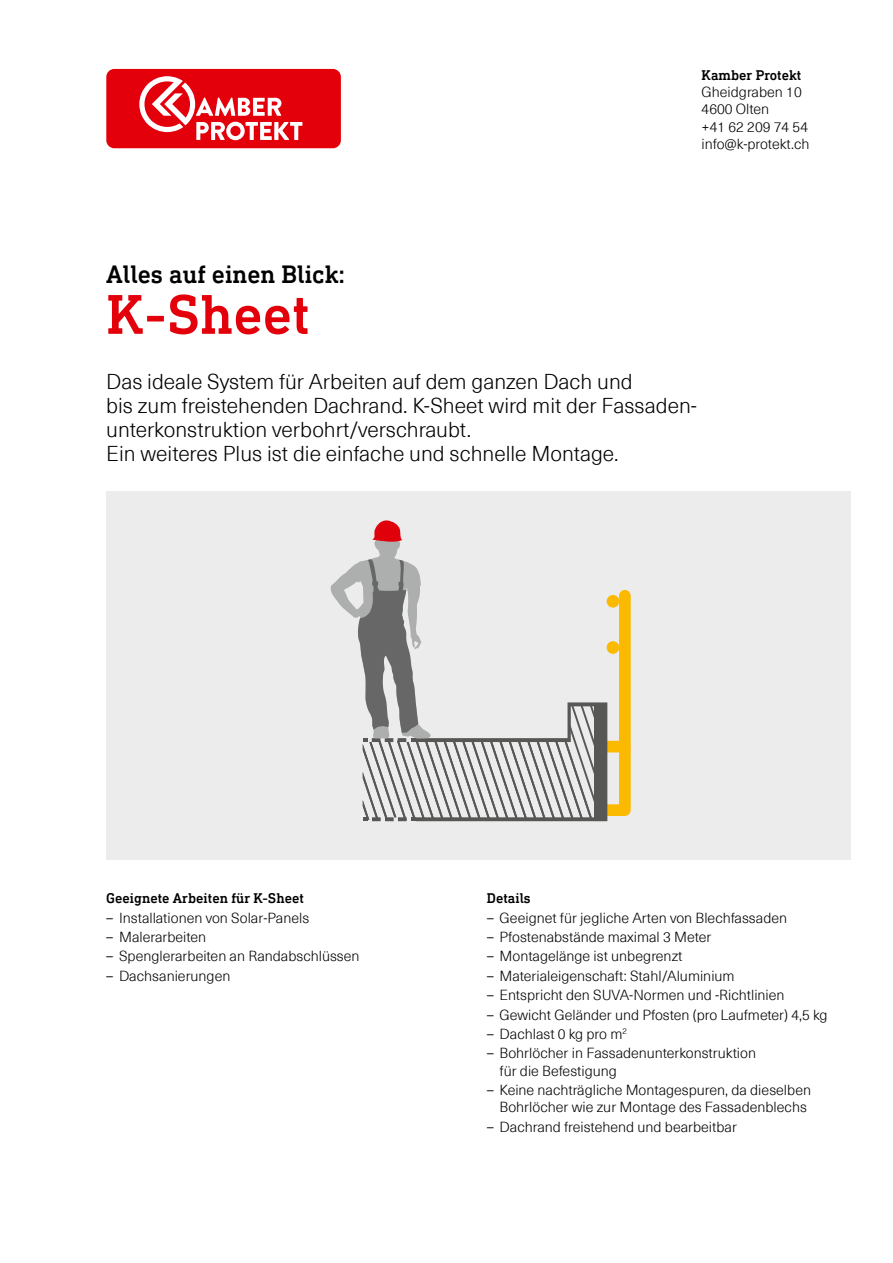
<style>
.page{position:relative;width:893px;height:1263px;background:#fff}
.page>*{position:absolute;margin:0;border:0;box-sizing:border-box;transform-origin:0 0}
.t1{font:500 57px "DIN Next Slab Pro";color:#e3000b}
.t2{font:500 25.5px "DIN Next Slab Pro";color:#000}
.t3{font:300 21px/24px "Neue Haas Unica Pro";color:#000}
.t4{font:300 14.25px/17.2px "Neue Haas Unica Pro";color:#000}
.t5{font:500 14.25px "DIN Next Slab Pro";color:#000}
</style>
<div class="page">
<div style="left:106px;top:69px;width:235px;height:79px;background:#e3000b;border-radius:8px"></div>
<svg style="left:139px;top:76px;width:163px;height:64px"></svg>
<div style="left:106px;top:492px;width:744px;height:368px;background:#ececec"></div>
<svg style="left:330px;top:520px;width:301px;height:302px"></svg>
<p class="t5" style="left:702px;top:67px;width:101px">Kamber Protekt</p>
<p class="t4" style="left:702px;top:84px;width:109px">Gheidgraben 10<br>4600 Olten<br>+41 62 209 74 54 info@k-protekt.ch</p>
<h2 class="t2" style="left:106px;top:259px;width:240px">Alles auf einen Blick:</h2>
<h1 class="t1" style="left:106px;top:281px;width:206px">K-Sheet</h1>
<h3 class="t3" style="left:106px;top:370px;width:592px">Das ideale System für Arbeiten auf dem ganzen Dach und<br>bis zum freistehenden Dachrand. K-Sheet wird mit der Fassaden&shy;unterkonstruktion verbohrt/verschraubt.<br>Ein weiteres Plus ist die einfache und schnelle Montage.</h3>
<p class="t5" style="left:106px;top:890px;width:199px">Geeignete Arbeiten für K-Sheet</p>
<p class="t4" style="left:106px;top:909px;width:204px">– Installationen von Solar-Panels</p>
<p class="t4" style="left:106px;top:928px;width:101px">– Malerarbeiten</p>
<p class="t4" style="left:106px;top:948px;width:255px">– Spenglerarbeiten an Randabschlüssen</p>
<p class="t4" style="left:106px;top:967px;width:126px">– Dachsanierungen</p>
<p class="t5" style="left:487px;top:890px;width:45px">Details</p>
<p class="t4" style="left:487px;top:909px;width:302px">– Geeignet für jegliche Arten von Blechfassaden</p>
<p class="t4" style="left:487px;top:929px;width:226px">– Pfostenabstände maximal 3 Meter</p>
<p class="t4" style="left:487px;top:948px;width:197px">– Montagelänge ist unbegrenzt</p>
<p class="t4" style="left:487px;top:967px;width:249px">– Materialeigenschaft: Stahl/Aluminium</p>
<p class="t4" style="left:487px;top:987px;width:299px">– Entspricht den SUVA-Normen und -Richtlinien</p>
<p class="t4" style="left:487px;top:1006px;width:342px">– Gewicht Geländer und Pfosten (pro Laufmeter) 4,5 kg</p>
<p class="t4" style="left:487px;top:1025px;width:142px">– Dachlast 0 kg pro m<sup>2</sup></p>
<p class="t4" style="left:500px;top:1045px;width:258px;text-indent:-13px">– Bohrlöcher in Fassadenunterkonstruktion für die Befestigung</p>
<p class="t4" style="left:487px;top:1081px;width:326px;text-align:center">– Keine nachträgliche Montagespuren, da dieselben<br>Bohrlöcher wie zur Montage des Fassadenblechs</p>
<p class="t4" style="left:487px;top:1118px;width:252px">– Dachrand freistehend und bearbeitbar</p>
</div>
